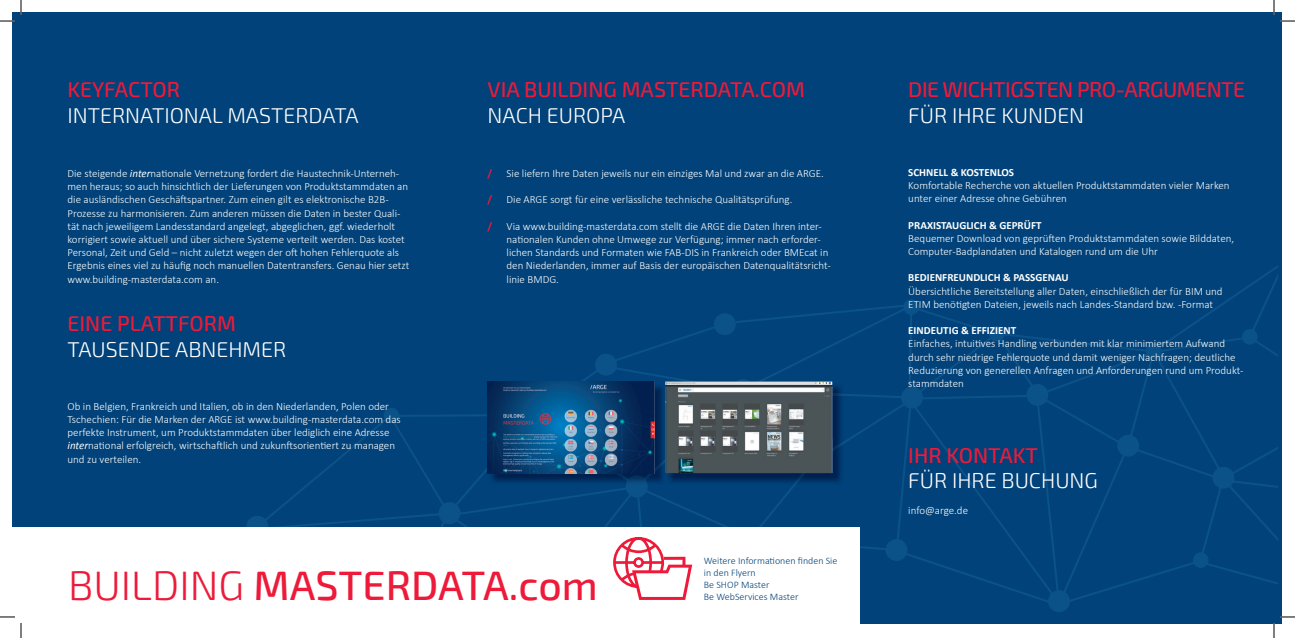
<style>
.page{position:relative;width:1295px;height:638px;background:#fff}
.page>*{position:absolute;margin:0;border:0;box-sizing:border-box;transform-origin:0 0}
.t1{font:500 41.1px "Exo 2";color:#ed1a3a}
.t2{font:300 21.4px "Exo 2";color:#fff}
.t3{font:500 21.4px "Exo 2";letter-spacing:-.005em;color:#ed1a3a}
.t4{font:500 21.4px "Exo 2";letter-spacing:-.025em;color:#ed1a3a}
.t5{font:300 11px/13.2px "Calibri";color:#fff}
.t6{font:700 11px "Calibri";color:#fff}
.t7{font:700 11px "Calibri";color:#ed1a3a}
.t8{font:300 10px/12px "Calibri";color:#004279}
.s1{font-weight:400;font-style:italic}
.s2{font-weight:300}
</style>
<div class="page">
<div style="left:12px;top:12px;width:1269px;height:612px;background:#004279"></div>
<svg style="left:247px;top:273px;width:1031px;height:339px"></svg>
<img style="left:665px;top:382px;width:179px;height:102px">
<img style="left:793px;top:393px;width:51px;height:91px">
<img style="left:665px;top:381px;width:167px;height:92px">
<img style="left:489px;top:382px;width:176px;height:102px">
<img style="left:488px;top:381px;width:167px;height:92px">
<div style="left:12px;top:527px;width:848px;height:98px;background:#fff"></div>
<svg style="left:613px;top:537px;width:79px;height:62px"></svg>
<svg style="left:0;top:0;width:22px;height:22px"></svg>
<svg style="left:0;top:616px;width:22px;height:21px"></svg>
<svg style="left:1273px;top:0;width:22px;height:22px"></svg>
<svg style="left:1273px;top:616px;width:22px;height:21px"></svg>
<h2 class="t3" style="left:68px;top:77px;width:114px">KEYFACTOR</h2>
<h2 class="t2" style="left:68px;top:103px;width:293px">INTERNATIONAL MASTERDATA</h2>
<h2 class="t3" style="left:488px;top:77px;width:319px">VIA BUILDING MASTERDATA.COM</h2>
<h2 class="t2" style="left:488px;top:103px;width:139px">NACH EUROPA</h2>
<p class="t5" style="left:68px;top:166px;width:343px">Die steigende <span class="s1">inter</span>nationale Vernetzung fordert die Haustechnik-Unterneh&shy;men heraus; so auch hinsichtlich der Lieferungen von Produktstammdaten an die ausländischen Geschäftspartner. Zum einen gilt es elektronische B2B-Prozesse zu harmonisieren. Zum anderen müssen die Daten in bester Quali&shy;tät nach jeweiligem Landesstandard angelegt, abgeglichen, ggf. wiederholt korrigiert sowie aktuell und über sichere Systeme verteilt werden. Das kostet Personal, Zeit und Geld – nicht zuletzt wegen der oft hohen Fehlerquote als Ergebnis eines viel zu häufig noch manuellen Datentransfers. Genau hier setzt www.building-masterdata.com an.</p>
<p class="t7" style="left:488px;top:166px;width:6px">/</p>
<p class="t5" style="left:507px;top:166px;width:319px">Sie liefern Ihre Daten jeweils nur ein einziges Mal und zwar an die ARGE.</p>
<p class="t7" style="left:488px;top:192px;width:6px">/</p>
<p class="t5" style="left:507px;top:192px;width:287px">Die ARGE sorgt für eine verlässliche technische Qualitätsprüfung.</p>
<p class="t7" style="left:488px;top:219px;width:6px">/</p>
<p class="t5" style="left:507px;top:219px;width:326px">Via www.building-masterdata.com stellt die ARGE die Daten Ihren inter&shy;nationalen Kunden ohne Umwege zur Verfügung; immer nach erforder&shy;lichen Standards und Formaten wie FAB-DIS in Frankreich oder BMEcat in den Niederlanden, immer auf Basis der europäischen Datenqualitätsricht&shy;linie BMDG.</p>
<h2 class="t3" style="left:68px;top:310px;width:170px">EINE PLATTFORM</h2>
<h2 class="t2" style="left:68px;top:336px;width:220px">TAUSENDE ABNEHMER</h2>
<p class="t5" style="left:68px;top:398px;width:335px">Ob in Belgien, Frankreich und Italien, ob in den Niederlanden, Polen oder Tschechien: Für die Marken der ARGE ist www.building-masterdata.com das perfekte Instrument, um Produktstammdaten über lediglich eine Adresse <span class="s1">inter</span>national erfolgreich, wirtschaftlich und zukunftsorientiert zu managen und zu verteilen.</p>
<h1 class="t1" style="left:68px;top:561px;width:531px"><span class="s2">BUILDING</span> MASTERDATA.com</h1>
<p class="t8" style="left:704px;top:553px;width:135px">Weitere Informationen finden Sie in den Flyern<br>Be SHOP Master<br>Be WebServices Master</p>
<h2 class="t4" style="left:908px;top:77px;width:338px">DIE WICHTIGSTEN PRO-ARGUMENTE</h2>
<h2 class="t2" style="left:908px;top:103px;width:177px">FÜR IHRE KUNDEN</h2>
<p class="t6" style="left:908px;top:165px;width:107px">SCHNELL &amp; KOSTENLOS</p>
<p class="t5" style="left:908px;top:178px;width:323px">Komfortable Recherche von aktuellen Produktstammdaten vieler Marken unter einer Adresse ohne Gebühren</p>
<p class="t6" style="left:908px;top:218px;width:135px">PRAXISTAUGLICH &amp; GEPRÜFT</p>
<p class="t5" style="left:908px;top:231px;width:327px">Bequemer Download von geprüften Produktstammdaten sowie Bilddaten,<br>Computer-Badplandaten und Katalogen rund um die Uhr</p>
<p class="t6" style="left:908px;top:270px;width:162px">BEDIENFREUNDLICH &amp; PASSGENAU</p>
<p class="t5" style="left:908px;top:284px;width:316px">Übersichtliche Bereitstellung aller Daten, einschließlich der für BIM und<br>ETIM benötigten Dateien, jeweils nach Landes-Standard bzw. -Format</p>
<p class="t6" style="left:908px;top:323px;width:109px">EINDEUTIG &amp; EFFIZIENT</p>
<p class="t5" style="left:908px;top:336px;width:337px">Einfaches, intuitives Handling verbunden mit klar minimiertem Aufwand durch sehr niedrige Fehlerquote und damit weniger Nachfragen; deutliche Reduzierung von generellen Anfragen und Anforderungen rund um Produkt&shy;stammdaten</p>
<h2 class="t3" style="left:908px;top:442px;width:131px">IHR KONTAKT</h2>
<h2 class="t2" style="left:908px;top:468px;width:191px">FÜR IHRE BUCHUNG</h2>
<p class="t5" style="left:908px;top:502px;width:61px">info@arge.de</p>
</div>
